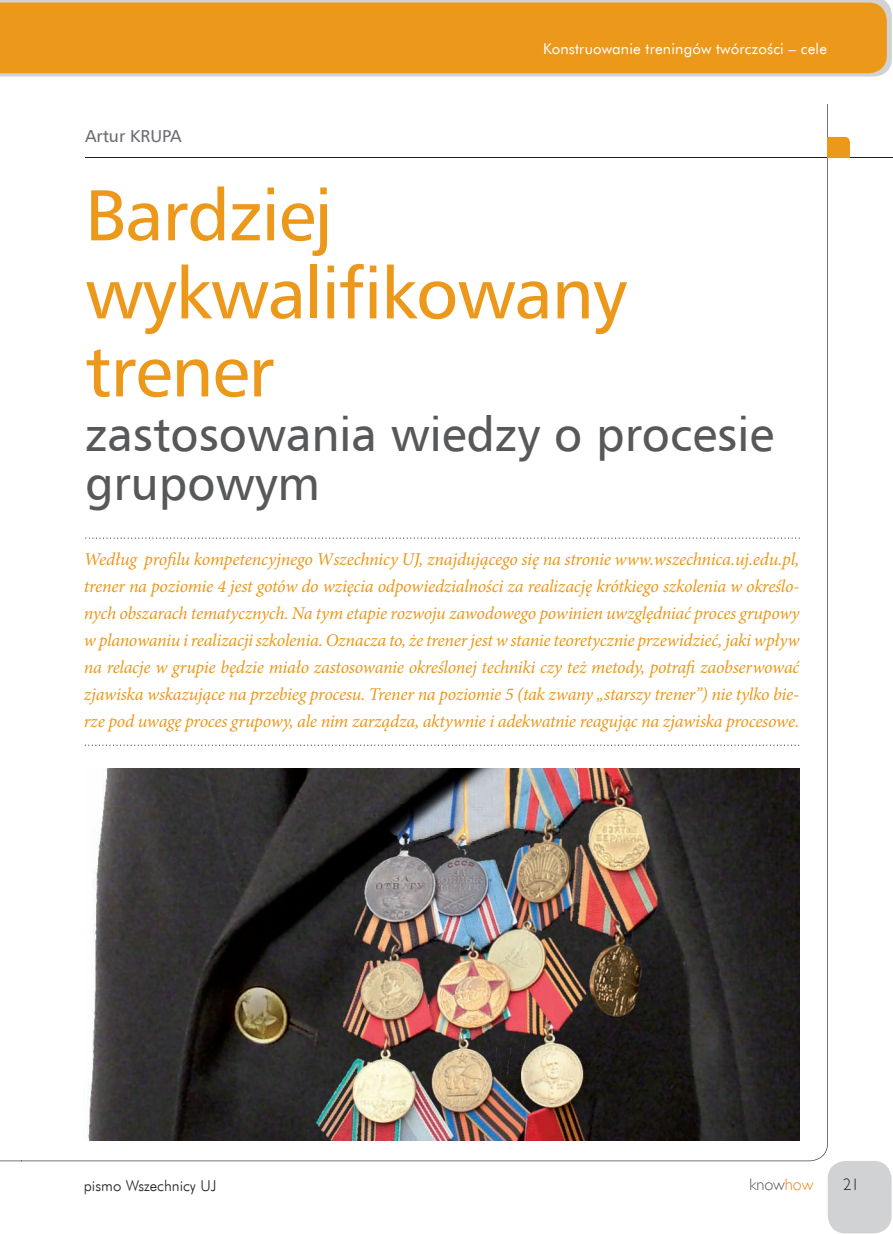
<style>
.page{position:relative;width:893px;height:1234px;background:#fff}
.page>*{position:absolute;margin:0;border:0;box-sizing:border-box;transform-origin:0 0}
.t1{font:72px/78px "Humnst 777 EU";letter-spacing:-.015em;color:#ec981a}
.t2{font:48px/49.5px "Humnst 777 EU";color:#57585a}
.t3{font:italic 18px/27px "Minion Pro";letter-spacing:-.015em;color:#ec981a;text-align:justify}
.t4{font:17.25px "Humnst 777 EU";color:#6c6d70}
.t5{font:300 16.5px "Gill Sans";color:#57585a}
.t6{font:300 16.5px "Gill Sans";color:#231f20}
.t7{font:15px "Futura EU Normal";letter-spacing:.01em;color:#fff}
.t8{font:15px "Futura Lt EU Normal";color:#231f20}
.s1{color:#f58220}
</style>
<div class="page">
<svg style="left:0;top:0;width:21px;height:77px"></svg>
<div style="left:828px;top:1160px;width:63px;height:73px;background:#d1d2d4;border-radius:18px"></div>
<svg style="left:21px;top:0;width:871px;height:77px;background:#d6cfc6"></svg>
<img style="left:88px;top:768px;width:711px;height:372px">
<div style="left:0;top:3px;width:887px;height:70px;background:#ec981a"></div>
<hr style="left:85px;top:157px;width:808px;height:1px;background:#231f20">
<div style="left:828px;top:137px;width:21px;height:21px;background:#ec981a;border-radius:4px"></div>
<div style="left:828px;top:141px;width:21px;height:17px;background:#ec981a"></div>
<div style="left:828px;top:137px;width:16px;height:21px;background:#ec981a"></div>
<svg style="left:85px;top:744px;width:714px;height:1px"></svg>
<svg style="left:85px;top:537px;width:715px;height:1px"></svg>
<p class="t4" style="left:85px;top:125px;width:98px">Artur KRUPA</p>
<p class="t7" style="left:543px;top:39px;width:286px">Konstruowanie treningów twórczości – cele</p>
<h1 class="t1" style="left:85px;top:175px;width:543px">Bardziej wykwalifikowany trener</h1>
<h2 class="t2" style="left:85px;top:408px;width:690px">zastosowania wiedzy o procesie grupowym</h2>
<p class="t3" style="left:84px;top:545px;width:717px">Według pro lu kompetencyjnego Wszechnicy UJ, znajdującego się na stronie www.wszechnica.uj.edu.pl, trener na poziomie 4 jest gotów do wzięcia odpowiedzialności za realizację krótkiego szkolenia w określo&shy;nych obszarach tematycznych. Na tym etapie rozwoju zawodowego powinien uwzględniać proces grupowy w planowaniu i realizacji szkolenia. Oznacza to, że trener jest w stanie teoretycznie przewidzieć, jaki wpływ na relacje w grupie będzie miało zastosowanie określonej techniki czy też metody, potra zaobserwować zjawiska wskazujące na przebieg procesu. Trener na poziomie 5 (tak zwany „starszy trener”) nie tylko bie&shy;rze pod uwagę proces grupowy, ale nim zarządza, aktywnie i adekwatnie reagując na zjawiska procesowe.</p>
<p class="t8" style="left:84px;top:1175px;width:134px">pismo Wszechnicy UJ</p>
<p class="t5" style="left:749px;top:1171px;width:65px">know<span class="s1">how</span></p>
<p class="t6" style="left:843px;top:1171px;width:18px">21</p>
</div>
